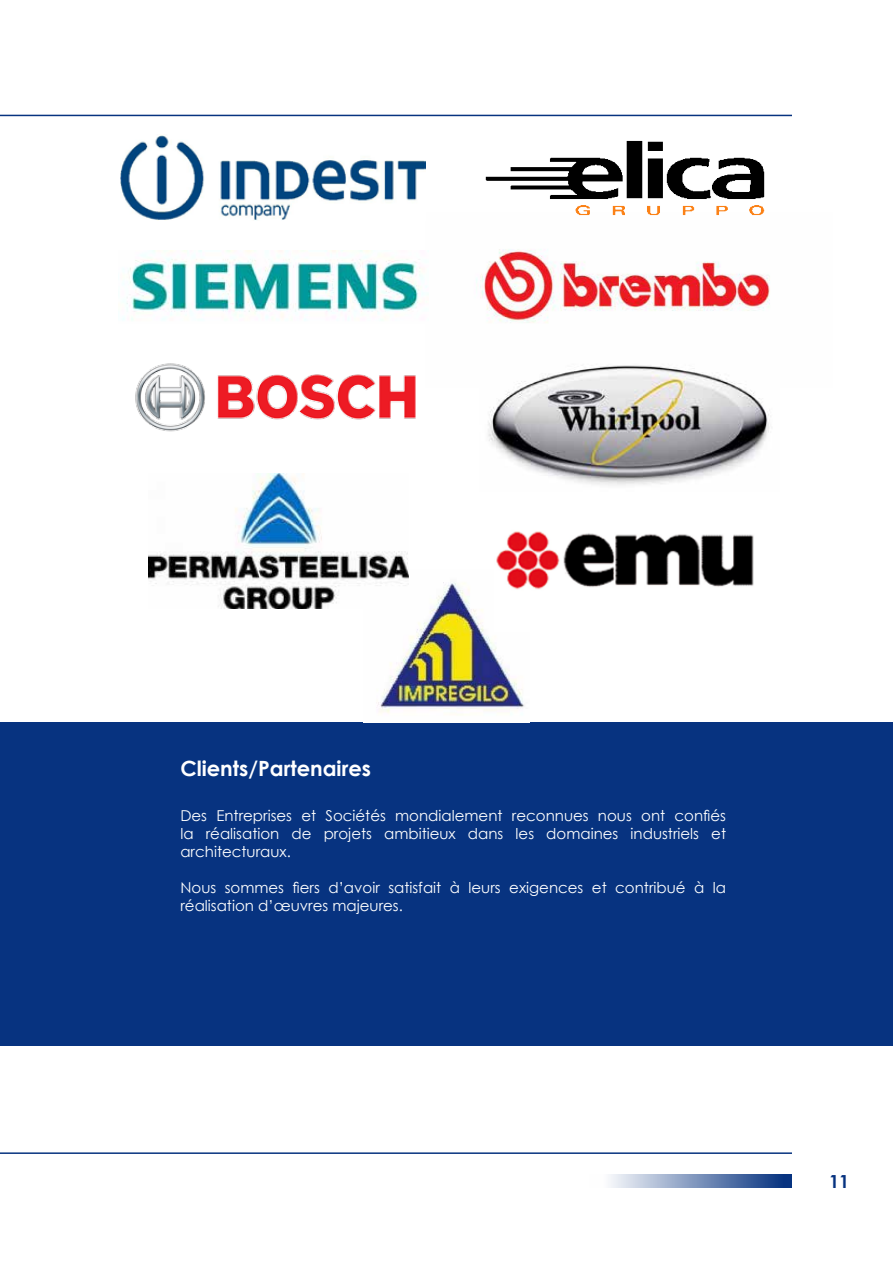
<style>
.page{position:relative;width:893px;height:1263px;background:#fff}
.page>*{position:absolute;margin:0;border:0;box-sizing:border-box;transform-origin:0 0}
.t1{font:700 21px "Century Gothic";color:#fff}
.t2{font:700 18px "Century Gothic";color:#073380}
.t3{font:15px/18px "Century Gothic";color:#fff;text-align:justify}
</style>
<div class="page">
<div style="left:0;top:723px;width:893px;height:323px;background:#073380"></div>
<hr style="left:0;top:115px;width:792px;height:1px;background:#073380">
<hr style="left:0;top:1152px;width:792px;height:2px;background:#073380">
<svg style="left:610px;top:1174px;width:182px;height:14px;background:#7890b9"></svg>
<img style="left:377px;top:572px;width:148px;height:143px">
<img style="left:494px;top:531px;width:260px;height:100px">
<img style="left:480px;top:114px;width:291px;height:209px">
<img style="left:149px;top:474px;width:259px;height:135px">
<img style="left:121px;top:135px;width:305px;height:85px">
<img style="left:122px;top:251px;width:305px;height:69px">
<img style="left:488px;top:365px;width:281px;height:120px">
<img style="left:135px;top:363px;width:281px;height:69px">
<h1 class="t1" style="left:180px;top:753px;width:192px">Clients/Partenaires</h1>
<p class="t3" style="left:180px;top:806px;width:547px">Des Entreprises et Sociétés mondialement reconnues nous ont confiés la réalisation de projets ambitieux dans les domaines industriels et architecturaux.</p>
<p class="t3" style="left:180px;top:878px;width:547px">Nous sommes fiers d’avoir satisfait à leurs exigences et contribué à la réalisation d’œuvres majeures.</p>
<p class="t2" style="left:829px;top:1168px;width:22px">11</p>
</div>
